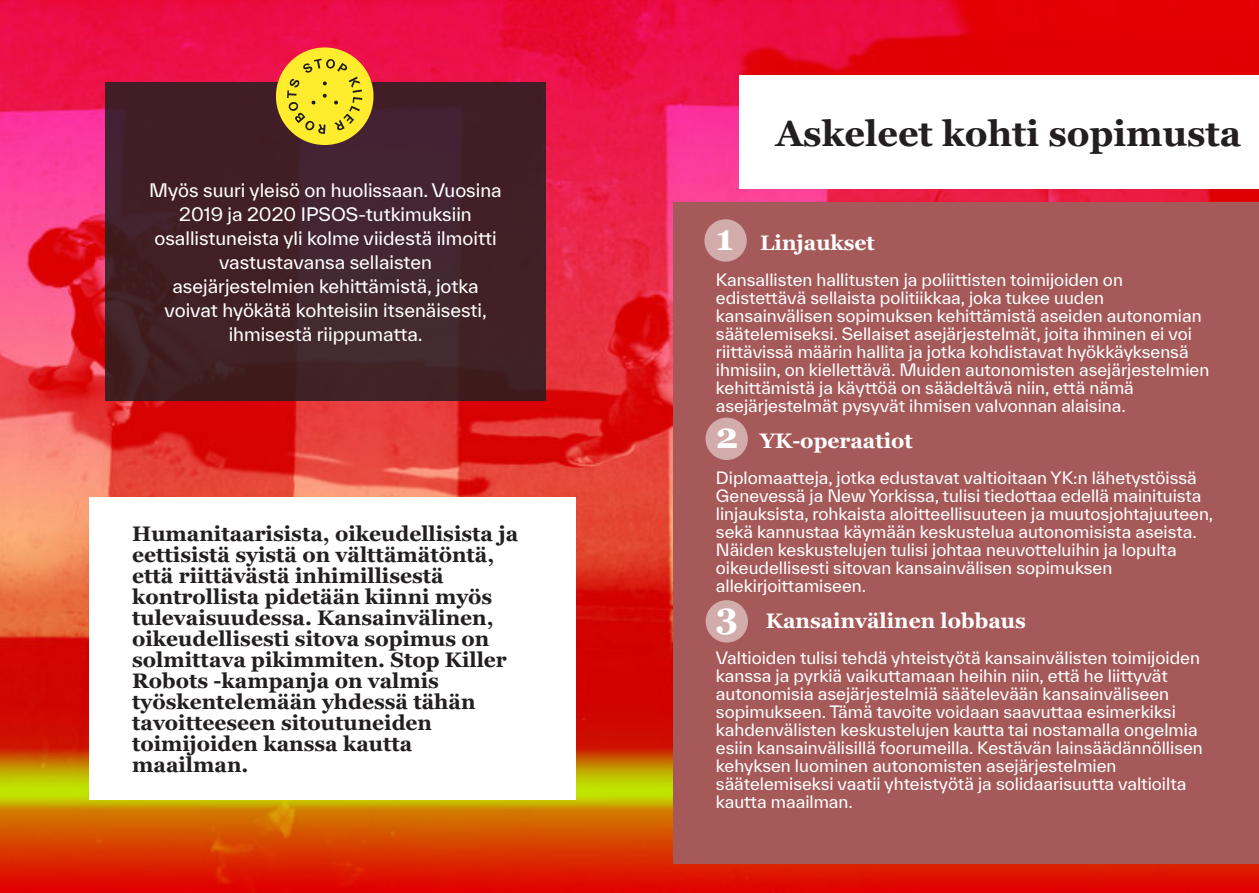
<style>
.page{position:relative;width:1259px;height:893px;background:#fff}
.page>*{position:absolute;margin:0;border:0;box-sizing:border-box;transform-origin:0 0}
.t1{font:700 36px "Georgia";color:#231f20}
.t2{font:700 21px/21px "Georgia";color:#231f20}
.t3{font:700 21px "Georgia";color:#fff}
.t4{font:18px/24px "TWK Everett";color:#fff;text-align:center}
.t5{font:16.5px/18px "TWK Everett";color:#fff}
.s1{font-size:36px}
</style>
<div class="page">
<img style="left:0;top:0;width:1259px;height:893px">
<div style="left:739px;top:75px;width:520px;height:114px;background:#fff"></div>
<div style="left:673px;top:202px;width:586px;height:662px;background:#a65959"></div>
<div style="left:705px;top:600px;width:43px;height:43px;background:#d2abab;border-radius:50%"></div>
<div style="left:704px;top:219px;width:43px;height:43px;background:#d2abab;border-radius:50%"></div>
<div style="left:705px;top:418px;width:43px;height:42px;background:#d2abab;border-radius:50%"></div>
<div style="left:105px;top:82px;width:440px;height:319px;background:#231f20;opacity:.85"></div>
<div style="left:90px;top:497px;width:486px;height:303px;background:#fff"></div>
<div style="left:276px;top:47px;width:97px;height:98px;background:#ffec2d;border-radius:50%"></div>
<svg style="left:287px;top:59px;width:75px;height:75px"></svg>
<p class="t4" style="left:149px;top:178px;width:354px">Myös suuri yleisö on huolissaan. Vuosina 2019 ja 2020 IPSOS-tutkimuksiin osallistuneista yli kolme viidestä ilmoitti vastustavansa sellaisten asejärjestelmien kehittämistä, jotka voivat hyökätä kohteisiin itsenäisesti, ihmisestä riippumatta.</p>
<p class="t2" style="left:132px;top:525px;width:387px">Humanitaarisista, oikeudellisista ja eettisistä syistä on välttämätöntä, että riittävästä inhimillisestä kontrollista pidetään kiinni myös tulevaisuudessa. Kansainvälinen, oikeudellisesti sitova sopimus on solmittava pikimmiten. Stop Killer<br>Robots -kampanja on valmis työskentelemään yhdessä tähän tavoitteeseen sitoutuneiden toimĳoiden kanssa kautta maailman.</p>
<h1 class="t1" style="left:776px;top:118px;width:467px">Askeleet kohti sopimusta</h1>
<p class="t3" style="left:716px;top:234px;width:160px"><span class="s1">1</span> Linjaukset</p>
<p class="t5" style="left:716px;top:270px;width:495px">Kansallisten hallitusten ja poliittisten toimijoiden on edistettävä sellaista politiikkaa, joka tukee uuden kansainvälisen sopimuksen kehittämistä aseiden autonomian säätelemiseksi. Sellaiset asejärjestelmät, joita ihminen ei voi riittävissä määrin hallita ja jotka kohdistavat hyökkäyksensä ihmisiin, on kiellettävä. Muiden autonomisten asejärjestelmien kehittämistä ja käyttöä on säädeltävä niin, että nämä asejärjestelmät pysyvät ihmisen valvonnan alaisina.</p>
<p class="t3" style="left:716px;top:432px;width:198px"><span class="s1">2</span> YK-operaatiot</p>
<p class="t5" style="left:716px;top:468px;width:499px">Diplomaatteja, jotka edustavat valtioitaan YK:n lähetystöissä Genevessä ja New Yorkissa, tulisi tiedottaa edellä mainituista linjauksista, rohkaista aloitteellisuuteen ja muutosjohtajuuteen, sekä kannustaa käymään keskustelua autonomisista aseista.<br>Näiden keskustelujen tulisi johtaa neuvotteluihin ja lopulta oikeudellisesti sitovan kansainvälisen sopimuksen allekirjoittamiseen.</p>
<p class="t3" style="left:716px;top:612px;width:311px"><span class="s1">3</span> Kansainvälinen lobbaus</p>
<p class="t5" style="left:716px;top:648px;width:488px">Valtioiden tulisi tehdä yhteistyötä kansainvälisten toimijoiden kanssa ja pyrkiä vaikuttamaan heihin niin, että he liittyvät autonomisia asejärjestelmiä säätelevään kansainväliseen sopimukseen. Tämä tavoite voidaan saavuttaa esimerkiksi kahdenvälisten keskustelujen kautta tai nostamalla ongelmia esiin kansainvälisillä foorumeilla. Kestävän lainsäädännöllisen kehyksen luominen autonomisten asejärjestelmien säätelemiseksi vaatii yhteistyötä ja solidaarisuutta valtioilta kautta maailman.</p>
</div>
